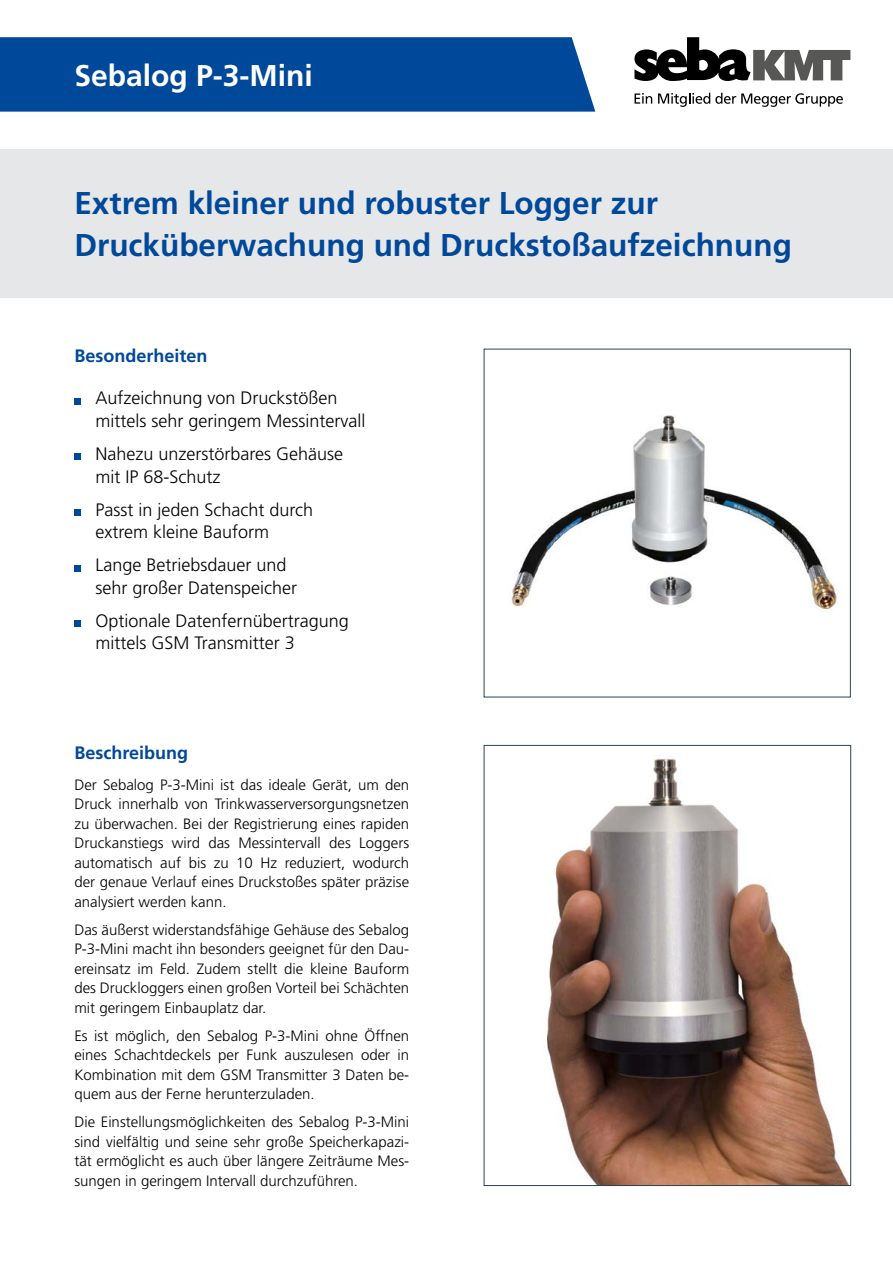
<style>
.page{position:relative;width:893px;height:1263px;background:#fff}
.page>*{position:absolute;margin:0;border:0;box-sizing:border-box;transform-origin:0 0}
.t1{font:700 31.5px/42px "Frutiger LT Pro";color:#00489a}
.t2{font:700 30px "Frutiger LT Pro";color:#fff}
.t3{font:300 18px/22.5px "Frutiger LT Pro";color:#000}
.t4{font:700 18px "Frutiger LT Pro";color:#00489a}
.t5{font:300 15px/19.5px "Frutiger LT Pro";color:#000;text-align:justify}
</style>
<div class="page">
<div style="left:0;top:149px;width:893px;height:149px;background:#e6e7e9"></div>
<div style="left:74px;top:398px;width:7px;height:6px;background:#00489a"></div>
<div style="left:74px;top:454px;width:7px;height:6px;background:#00489a"></div>
<div style="left:74px;top:509px;width:7px;height:7px;background:#00489a"></div>
<div style="left:74px;top:565px;width:7px;height:6px;background:#00489a"></div>
<div style="left:74px;top:620px;width:7px;height:7px;background:#00489a"></div>
<div style="left:0;top:37px;width:595px;height:75px;background:#00489a"></div>
<svg style="left:634px;top:37px;width:216px;height:44px"></svg>
<svg style="left:635px;top:93px;width:17px;height:11px"></svg>
<svg style="left:658px;top:93px;width:185px;height:14px"></svg>
<img style="left:510px;top:415px;width:329px;height:196px">
<img style="left:546px;top:758px;width:303px;height:426px">
<h2 class="t2" style="left:74px;top:57px;width:240px">Sebalog P-3-Mini</h2>
<h1 class="t1" style="left:74px;top:182px;width:719px">Extrem kleiner und robuster Logger zur<br>Drucküberwachung und Druckstoßaufzeichnung</h1>
<p class="t4" style="left:74px;top:345px;width:135px">Besonderheiten</p>
<p class="t3" style="left:95px;top:387px;width:271px">Aufzeichnung von Druckstößen mittels sehr geringem Messintervall</p>
<p class="t3" style="left:95px;top:443px;width:249px">Nahezu unzerstörbares Gehäuse mit IP 68-Schutz</p>
<p class="t3" style="left:95px;top:498px;width:219px">Passt in jeden Schacht durch extrem kleine Bauform</p>
<p class="t3" style="left:95px;top:554px;width:203px">Lange Betriebsdauer und sehr großer Datenspeicher</p>
<p class="t3" style="left:95px;top:609px;width:255px">Optionale Datenfernübertragung mittels GSM Transmitter 3</p>
<p class="t4" style="left:74px;top:741px;width:115px">Beschreibung</p>
<p class="t5" style="left:74px;top:775px;width:336px">Der Sebalog P-3-Mini ist das ideale Gerät, um den Druck innerhalb von Trinkwasserversorgungsnetzen zu überwachen. Bei der Registrierung eines rapiden Druckanstiegs wird das Messintervall des Loggers automatisch auf bis zu 10 Hz reduziert, wodurch der genaue Verlauf eines Druckstoßes später präzise analysiert werden kann.</p>
<p class="t5" style="left:74px;top:920px;width:336px">Das äußerst widerstandsfähige Gehäuse des Sebalog P-3-Mini macht ihn besonders geeignet für den Dau&shy;ereinsatz im Feld. Zudem stellt die kleine Bauform des Druckloggers einen großen Vorteil bei Schächten mit geringem Einbauplatz dar.</p>
<p class="t5" style="left:74px;top:1026px;width:336px">Es ist möglich, den Sebalog P-3-Mini ohne Öffnen eines Schachtdeckels per Funk auszulesen oder in Kombination mit dem GSM Transmitter 3 Daten be&shy;quem aus der Ferne herunterzuladen.</p>
<p class="t5" style="left:74px;top:1112px;width:336px">Die Einstellungsmöglichkeiten des Sebalog P-3-Mini sind vielfältig und seine sehr große Speicherkapazi&shy;tät ermöglicht es auch über längere Zeiträume Mes&shy;sungen in geringem Intervall durchzuführen.</p>
</div>
